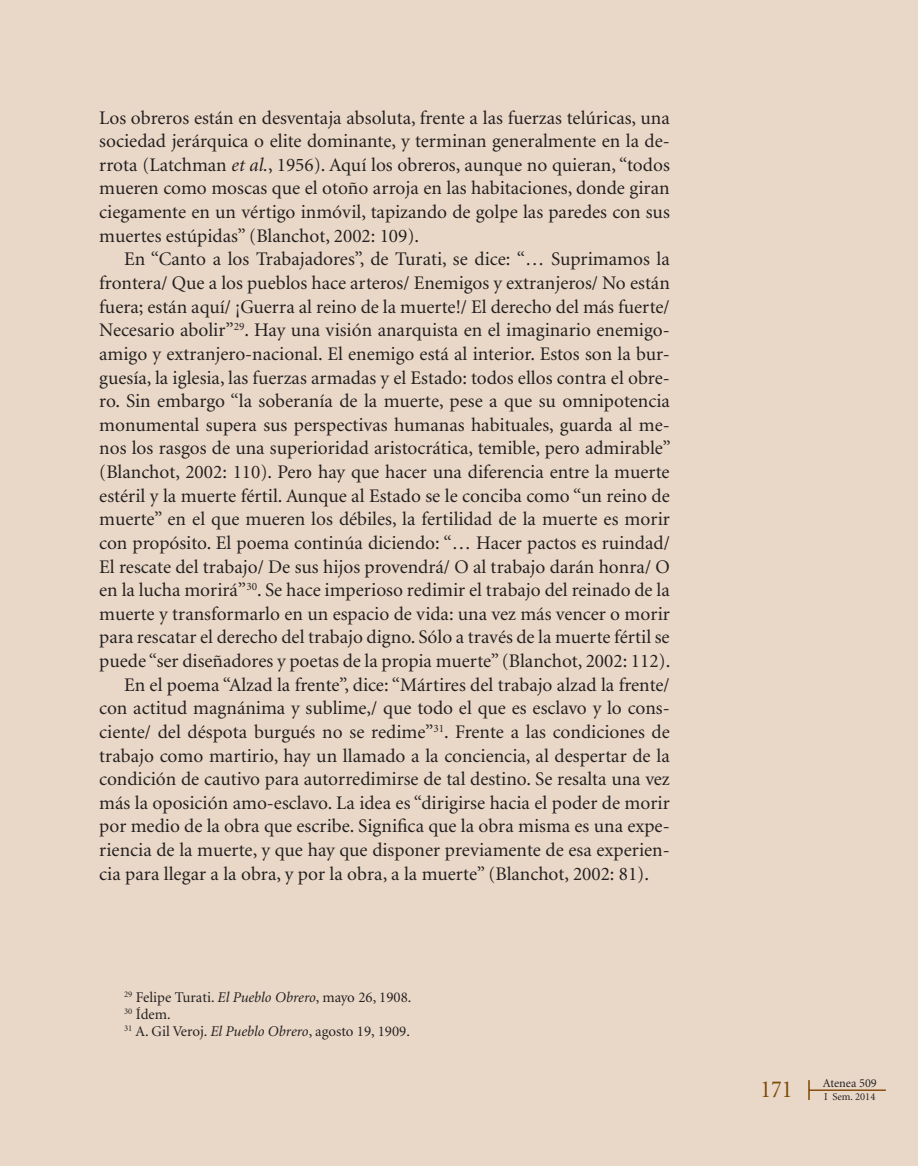
<style>
.page{position:relative;width:918px;height:1166px;background:#e9d8c7}
.page>*{position:absolute;margin:0;border:0;box-sizing:border-box;transform-origin:0 0}
.t1{font:24.5px "Minion";color:#7d4704;scale:.9 1}
.t2{font:19.25px/23.6px "Minion";color:#231f20;text-align:justify}
.Texto_nota_al_final{font:14.88px "Minion";color:#231f20}
.t3{font:12.25px "Minion";color:#231f20}
.t4{font:10.5px "Minion";color:#231f20}
.s1{font-style:italic}
</style>
<div class="page">
<hr style="left:809px;top:1090px;width:76px;height:1px;background:#7d4704">
<svg style="left:808px;top:1080px;width:1px;height:20px"></svg>
<p class="t2" style="left:99px;top:106px;width:572px">Los obreros están en desventaja absoluta, frente a las fuerzas telúricas, una sociedad jerárquica o elite dominante, y terminan generalmente en la de&shy;rrota (Latchman <span class="s1">et al.</span>, 1956). Aquí los obreros, aunque no quieran, “todos mueren como moscas que el otoño arroja en las habitaciones, donde giran ciegamente en un vértigo inmóvil, tapizando de golpe las paredes con sus muertes estúpidas” (Blanchot, 2002: 109).</p>
<p class="t2" style="left:99px;top:248px;width:573px;text-indent:25px">En “Canto a los Trabajadores”, de Turati, se dice: “… Suprimamos la frontera/ Que a los pueblos hace arteros/ Enemigos y extranjeros/ No están fuera; están aquí/ ¡Guerra al reino de la muerte!/ El derecho del más fuerte/ Necesario abolir”<sup>29</sup>. Hay una visión anarquista en el imaginario enemigo&shy;amigo y extranjero-nacional. El enemigo está al interior. Estos son la bur&shy;guesía, la iglesia, las fuerzas armadas y el Estado: todos ellos contra el obre&shy;ro. Sin embargo “la soberanía de la muerte, pese a que su omnipotencia monumental supera sus perspectivas humanas habituales, guarda al me&shy;nos los rasgos de una superioridad aristocrática, temible, pero admirable” (Blanchot, 2002: 110). Pero hay que hacer una diferencia entre la muerte estéril y la muerte fértil. Aunque al Estado se le conciba como “un reino de muerte” en el que mueren los débiles, la fertilidad de la muerte es morir con propósito. El poema continúa diciendo: “… Hacer pactos es ruindad/ El rescate del trabajo/ De sus hijos provendrá/ O al trabajo darán honra/ O en la lucha morirá”<sup>30</sup>. Se hace imperioso redimir el trabajo del reinado de la muerte y transformarlo en un espacio de vida: una vez más vencer o morir para rescatar el derecho del trabajo digno. Sólo a través de la muerte fértil se puede “ser diseñadores y poetas de la propia muerte” (Blanchot, 2002: 112).</p>
<p class="t2" style="left:99px;top:673px;width:572px;text-indent:25px">En el poema “Alzad la frente”, dice: “Mártires del trabajo alzad la frente/ con actitud magnánima y sublime,/ que todo el que es esclavo y lo cons&shy;ciente/ del déspota burgués no se redime”<sup>31</sup>. Frente a las condiciones de trabajo como martirio, hay un llamado a la conciencia, al despertar de la condición de cautivo para autorredimirse de tal destino. Se resalta una vez más la oposición amo-esclavo. La idea es “dirigirse hacia el poder de morir por medio de la obra que escribe. Significa que la obra misma es una expe&shy;riencia de la muerte, y que hay que disponer previamente de esa experien&shy;cia para llegar a la obra, y por la obra, a la muerte” (Blanchot, 2002: 81).</p>
<p class="Texto_nota_al_final" style="left:124px;top:990px;width:289px"><sup>29</sup> Felipe Turati. <span class="s1">El Pueblo Obrero</span>, mayo 26, 1908.</p>
<p class="Texto_nota_al_final" style="left:124px;top:1007px;width:48px"><sup>30</sup> Ídem.</p>
<p class="Texto_nota_al_final" style="left:124px;top:1023px;width:287px"><sup>31</sup> A. Gil Veroj. <span class="s1">El Pueblo Obrero</span>, agosto 19, 1909.</p>
<p class="t3" style="left:823px;top:1077px;width:56px">Atenea 509</p>
<p class="t1" style="left:760px;top:1077px;width:37px">171</p>
<p class="t4" style="left:824px;top:1091px;width:53px">I Sem. 2014</p>
</div>
